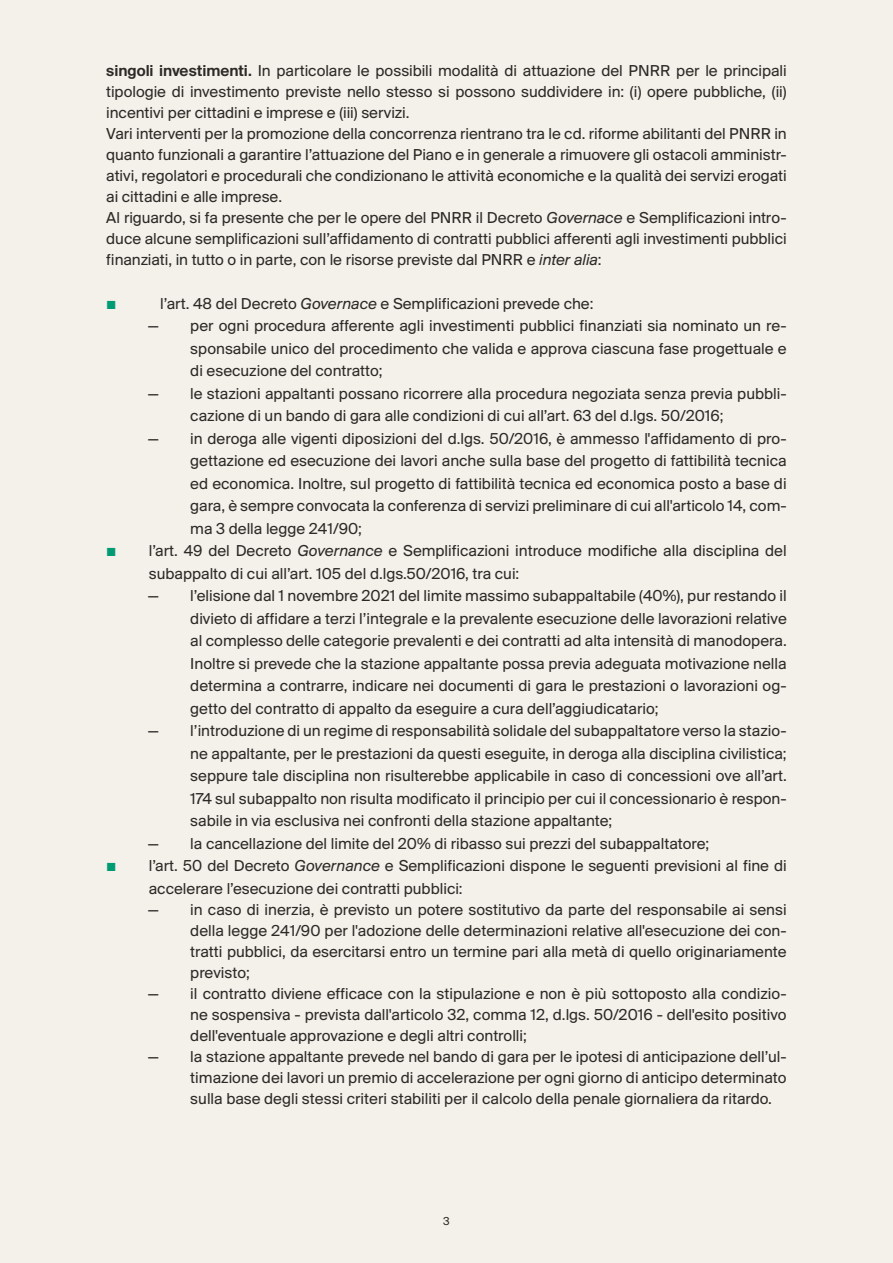
<style>
.page{position:relative;width:893px;height:1263px;background:#f3f1ea}
.page>*{position:absolute;margin:0;border:0;box-sizing:border-box;transform-origin:0 0}
.t1{font:16.5px/22.5px "Suisse BP Intl";color:#2c2926;text-align:justify}
.t2{font:16.5px "Suisse BP Intl";color:#009a73}
.t3{font:12px "Suisse BP Intl";color:#2c2926}
.s1{font-family:"Suisse BP Intl Antique"}
.s2{font-style:italic}
.s3{color:#009a73}
</style>
<div class="page">
<p class="t1" style="left:106px;top:60px;width:682px;line-height:21px;text-align:left"><span class="s1">singoli investimenti.</span> In particolare le possibili modalità di attuazione del PNRR per le principali tipologie di investimento previste nello stesso si possono suddividere in: (i) opere pubbliche, (ii) incentivi per cittadini e imprese e (iii) servizi.<br>Vari interventi per la promozione della concorrenza rientrano tra le cd. riforme abilitanti del PNRR in quanto funzionali a garantire l’attuazione del Piano e in generale a rimuovere gli ostacoli amministr&shy;ativi, regolatori e procedurali che condizionano le attività economiche e la qualità dei servizi erogati ai cittadini e alle imprese.<br>Al riguardo, si fa presente che per le opere del PNRR il Decreto <span class="s2">Governace</span> e Semplificazioni intro&shy;duce alcune semplificazioni sull’affidamento di contratti pubblici afferenti agli investimenti pubblici finanziati, in tutto o in parte, con le risorse previste dal PNRR e <span class="s2">inter alia</span>:</p>
<p class="t2" style="left:106px;top:293px;width:12px">■</p>
<p class="t1" style="left:160px;top:292px;width:435px">l’art. 48 del Decreto <span class="s2">Governace</span> e Semplificazioni prevede che:</p>
<p class="t1" style="left:190px;top:314px;width:598px;text-indent:-43px">— per ogni procedura afferente agli investimenti pubblici finanziati sia nominato un re&shy;sponsabile unico del procedimento che valida e approva ciascuna fase progettuale e di esecuzione del contratto;</p>
<p class="t1" style="left:190px;top:382px;width:598px;text-indent:-43px">— le stazioni appaltanti possano ricorrere alla procedura negoziata senza previa pubbli&shy;cazione di un bando di gara alle condizioni di cui all’art. 63 del d.lgs. 50/2016;</p>
<p class="t1" style="left:190px;top:427px;width:598px;text-indent:-43px">— in deroga alle vigenti diposizioni del d.lgs. 50/2016, è ammesso l'affidamento di pro&shy;gettazione ed esecuzione dei lavori anche sulla base del progetto di fattibilità tecnica ed economica. Inoltre, sul progetto di fattibilità tecnica ed economica posto a base di gara, è sempre convocata la conferenza di servizi preliminare di cui all'articolo 14, com&shy;ma 3 della legge 241/90;</p>
<p class="t1" style="left:149px;top:539px;width:639px;text-indent:-43px"><span class="s3">■</span> l’art. 49 del Decreto <span class="s2">Governance</span> e Semplificazioni introduce modifiche alla disciplina del subappalto di cui all’art. 105 del d.lgs.50/2016, tra cui:</p>
<p class="t1" style="left:190px;top:584px;width:598px;text-indent:-43px">— l’elisione dal 1 novembre 2021 del limite massimo subappaltabile (40%), pur restando il divieto di affidare a terzi l’integrale e la prevalente esecuzione delle lavorazioni relative al complesso delle categorie prevalenti e dei contratti ad alta intensità di manodopera.<br>Inoltre si prevede che la stazione appaltante possa previa adeguata motivazione nella determina a contrarre, indicare nei documenti di gara le prestazioni o lavorazioni og&shy;getto del contratto di appalto da eseguire a cura dell’aggiudicatario;</p>
<p class="t1" style="left:190px;top:719px;width:598px;text-indent:-43px">— l’introduzione di un regime di responsabilità solidale del subappaltatore verso la stazio&shy;ne appaltante, per le prestazioni da questi eseguite, in deroga alla disciplina civilistica; seppure tale disciplina non risulterebbe applicabile in caso di concessioni ove all’art.<br>174 sul subappalto non risulta modificato il principio per cui il concessionario è respon&shy;sabile in via esclusiva nei confronti della stazione appaltante;</p>
<p class="t1" style="left:148px;top:832px;width:563px">— la cancellazione del limite del 20% di ribasso sui prezzi del subappaltatore;</p>
<p class="t1" style="left:149px;top:854px;width:639px;text-indent:-43px"><span class="s3">■</span> l’art. 50 del Decreto <span class="s2">Governance</span> e Semplificazioni dispone le seguenti previsioni al fine di accelerare l’esecuzione dei contratti pubblici:</p>
<p class="t1" style="left:190px;top:899px;width:598px;line-height:21px;text-indent:-43px">— in caso di inerzia, è previsto un potere sostitutivo da parte del responsabile ai sensi della legge 241/90 per l'adozione delle determinazioni relative all'esecuzione dei con&shy;tratti pubblici, da esercitarsi entro un termine pari alla metà di quello originariamente previsto;</p>
<p class="t1" style="left:190px;top:983px;width:598px;line-height:21px;text-indent:-43px">— il contratto diviene efficace con la stipulazione e non è più sottoposto alla condizio&shy;ne sospensiva - prevista dall'articolo 32, comma 12, d.lgs. 50/2016 - dell'esito positivo dell'eventuale approvazione e degli altri controlli;</p>
<p class="t1" style="left:190px;top:1046px;width:598px;line-height:21px;text-indent:-43px">— la stazione appaltante prevede nel bando di gara per le ipotesi di anticipazione dell’ul&shy;timazione dei lavori un premio di accelerazione per ogni giorno di anticipo determinato sulla base degli stessi criteri stabiliti per il calcolo della penale giornaliera da ritardo.</p>
<p class="t3" style="left:443px;top:1214px;width:8px">3</p>
</div>
